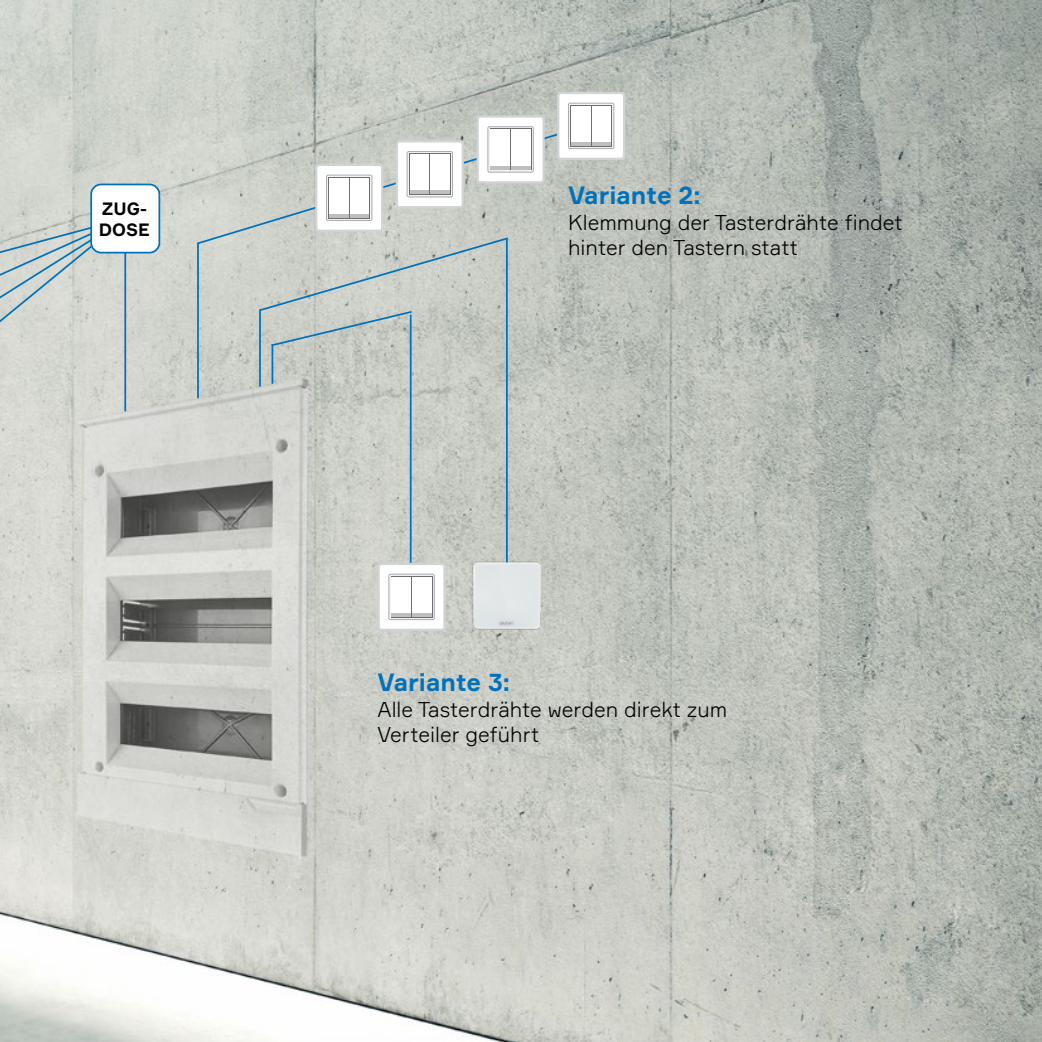
<style>
.page{position:relative;width:1042px;height:1042px;background:#fff}
.page>*{position:absolute;margin:0;border:0;box-sizing:border-box;transform-origin:0 0}
.t1{font:700 24.5px "Formular";color:#0072bb}
.t2{font:300 21px/25.2px "Formular";color:#000}
.t3{font:700 17.5px/21px "Formular";color:#000}
</style>
<div class="page">
<img style="left:0;top:0;width:1042px;height:1042px">
<hr style="left:124px;top:209px;width:2px;height:202px;background:#0072bb">
<svg style="left:195px;top:122px;width:397px;height:124px;background:#c6cac4"></svg>
<div style="left:315px;top:164px;width:68px;height:68px;background:#d1d4d4;border-radius:3px"></div>
<div style="left:317px;top:166px;width:64px;height:64px;background:#fff;border-radius:2px"></div>
<svg style="left:326px;top:175px;width:46px;height:46px"></svg>
<div style="left:396px;top:140px;width:68px;height:68px;background:linear-gradient(to right,#d4d7d7,#d3d6d6);border-radius:3px"></div>
<div style="left:398px;top:142px;width:63px;height:64px;background:#fff;border-radius:2px"></div>
<svg style="left:406px;top:151px;width:47px;height:46px"></svg>
<div style="left:476px;top:115px;width:69px;height:68px;background:#dadddd;border-radius:3px"></div>
<div style="left:479px;top:118px;width:63px;height:63px;background:#fff;border-radius:2px"></div>
<svg style="left:487px;top:126px;width:47px;height:47px"></svg>
<div style="left:557px;top:92px;width:68px;height:68px;background:#d1d4d4;border-radius:3px"></div>
<div style="left:559px;top:94px;width:64px;height:64px;background:#fff;border-radius:2px"></div>
<svg style="left:568px;top:103px;width:46px;height:46px"></svg>
<hr style="left:197px;top:244px;width:2px;height:154px;background:#0072bb">
<svg style="left:0;top:567px;width:120px;height:105px;background:#d4d5cf"></svg>
<svg style="left:0;top:217px;width:125px;height:350px;background:#ced3cf"></svg>
<svg style="left:258px;top:236px;width:252px;height:111px;background:#c5cbc6"></svg>
<hr style="left:259px;top:309px;width:2px;height:77px;background:#0072bb">
<hr style="left:271px;top:344px;width:2px;height:40px;background:#0072bb">
<hr style="left:506px;top:239px;width:2px;height:338px;background:#0072bb">
<hr style="left:410px;top:315px;width:1px;height:254px;background:#0072bb">
<div style="left:91px;top:184px;width:68px;height:69px;background:#fff;border-radius:10px"></div>
<div style="left:90px;top:184px;width:70px;height:69px;border:2px solid #0072bb;border-radius:10px"></div>
<div style="left:377px;top:563px;width:69px;height:68px;background:linear-gradient(to bottom,#dee0e0,#dee0e0);border-radius:3px"></div>
<div style="left:380px;top:565px;width:63px;height:64px;background:#fff;border-radius:2px"></div>
<svg style="left:388px;top:574px;width:47px;height:46px"></svg>
<img style="left:462px;top:553px;width:88px;height:87px">
<p class="t3" style="left:99px;top:198px;width:52px">ZUG-<br>DOSE</p>
<p class="t1" style="left:568px;top:180px;width:134px">Variante 2:</p>
<p class="t2" style="left:568px;top:209px;width:336px">Klemmung der Tasterdrähte findet hinter den Tastern statt</p>
<p class="t1" style="left:377px;top:667px;width:134px">Variante 3:</p>
<p class="t2" style="left:377px;top:696px;width:351px">Alle Tasterdrähte werden direkt zum<br>Verteiler geführt</p>
</div>
